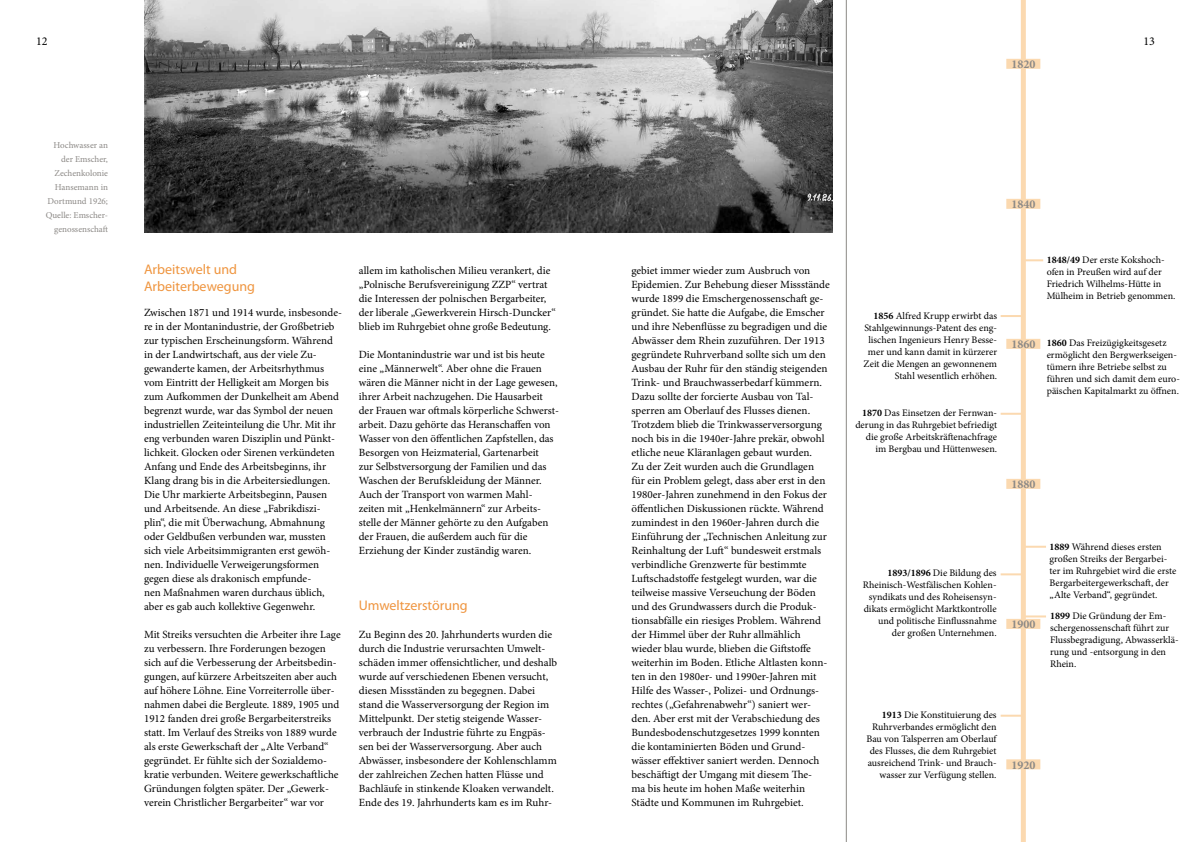
<style>
.page{position:relative;width:1191px;height:842px;background:#fff}
.page>*{position:absolute;margin:0;border:0;box-sizing:border-box;transform-origin:0 0}
.t1{font:14px/16.8px "Myriad Pro";color:#ef953f}
.t2{font:700 12px "Minion Pro";color:#8c8986}
.t3{font:12px "Minion Pro";color:#000}
.t4{font:11px/14px "Minion Pro";color:#000}
.t5{font:10px/12px "Minion Pro";color:#000}
.t6{font:9px/14px "Minion Pro";color:#8c8986;text-align:right}
.s1{font-weight:700}
</style>
<div class="page">
<img style="left:144px;top:0;width:688px;height:232px">
<hr style="left:845px;top:0;width:1px;height:842px;background:#8c8986">
<div style="left:1020px;top:0;width:5px;height:842px;background:#fbd9b0"></div>
<div style="left:1006px;top:759px;width:34px;height:10px;background:#fbd9b0"></div>
<div style="left:1006px;top:619px;width:34px;height:10px;background:#fbd9b0"></div>
<div style="left:1006px;top:479px;width:34px;height:10px;background:#fbd9b0"></div>
<div style="left:1006px;top:339px;width:34px;height:10px;background:#fbd9b0"></div>
<div style="left:1006px;top:199px;width:34px;height:10px;background:#fbd9b0"></div>
<div style="left:1006px;top:59px;width:34px;height:10px;background:#fbd9b0"></div>
<hr style="left:1023px;top:259px;width:20px;height:2px;background:#fbd9b0">
<hr style="left:1000px;top:315px;width:23px;height:2px;background:#fbd9b0">
<hr style="left:1000px;top:413px;width:23px;height:2px;background:#fbd9b0">
<hr style="left:1023px;top:546px;width:23px;height:2px;background:#fbd9b0">
<hr style="left:1023px;top:615px;width:23px;height:2px;background:#fbd9b0">
<hr style="left:1000px;top:573px;width:23px;height:2px;background:#fbd9b0">
<hr style="left:1000px;top:715px;width:23px;height:2px;background:#fbd9b0">
<p class="t3" style="left:36px;top:33px;width:13px">12</p>
<p class="t3" style="left:1143px;top:33px;width:13px">13</p>
<p class="t6" style="left:46px;top:138px;width:64px">Hochwasser an der Emscher,<br>Zechenkolonie<br>Hansemann in<br>Dortmund 1926;<br>Quelle: Emscher&shy;genossenschaft</p>
<p class="t1" style="left:144px;top:261px;width:112px">Arbeitswelt und<br>Arbeiterbewegung</p>
<p class="t4" style="left:144px;top:306px;width:199px">Zwischen 1871 und 1914 wurde, insbesonde&shy;re in der Montanindustrie, der Großbetrieb zur typischen Erscheinungsform. Während in der Landwirtschaft, aus der viele Zu&shy;gewanderte kamen, der Arbeitsrhythmus vom Eintritt der Helligkeit am Morgen bis zum Aufkommen der Dunkelheit am Abend begrenzt wurde, war das Symbol der neuen industriellen Zeiteinteilung die Uhr. Mit ihr eng verbunden waren Disziplin und Pünkt&shy;lichkeit. Glocken oder Sirenen verkündeten Anfang und Ende des Arbeitsbeginns, ihr Klang drang bis in die Arbeitersiedlungen.<br>Die Uhr markierte Arbeitsbeginn, Pausen und Arbeitsende. An diese „Fabrikdiszi&shy;plin“, die mit Überwachung, Abmahnung oder Geldbußen verbunden war, mussten sich viele Arbeitsimmigranten erst gewöh&shy;nen. Individuelle Verweigerungsformen gegen diese als drakonisch empfunde-<br>nen Maßnahmen waren durchaus üblich, aber es gab auch kollektive Gegenwehr.</p>
<p class="t4" style="left:144px;top:628px;width:198px">Mit Streiks versuchten die Arbeiter ihre Lage zu verbessern. Ihre Forderungen bezogen sich auf die Verbesserung der Arbeitsbedin&shy;gungen, auf kürzere Arbeitszeiten aber auch auf höhere Löhne. Eine Vorreiterrolle über&shy;nahmen dabei die Bergleute. 1889, 1905 und 1912 fanden drei große Bergarbeiterstreiks statt. Im Verlauf des Streiks von 1889 wurde als erste Gewerkschaft der „Alte Verband“ gegründet. Er fühlte sich der Sozialdemo&shy;kratie verbunden. Weitere gewerkschaftliche Gründungen folgten später. Der „Gewerk&shy;verein Christlicher Bergarbeiter“ war vor</p>
<p class="t4" style="left:359px;top:264px;width:198px">allem im katholischen Milieu verankert, die „Polnische Berufsvereinigung ZZP“ vertrat die Interessen der polnischen Bergarbeiter, der liberale „Gewerkverein Hirsch-Duncker“ blieb im Ruhrgebiet ohne große Bedeutung.</p>
<p class="t4" style="left:359px;top:348px;width:202px">Die Montanindustrie war und ist bis heute eine „Männerwelt“. Aber ohne die Frauen wären die Männer nicht in der Lage gewesen, ihrer Arbeit nachzugehen. Die Hausarbeit der Frauen war oftmals körperliche Schwerst&shy;arbeit. Dazu gehörte das Heranschaffen von Wasser von den öffentlichen Zapfstellen, das Besorgen von Heizmaterial, Gartenarbeit<br>zur Selbstversorgung der Familien und das Waschen der Berufskleidung der Männer.<br>Auch der Transport von warmen Mahl&shy;zeiten mit „Henkelmännern“ zur Arbeits&shy;stelle der Männer gehörte zu den Aufgaben der Frauen, die außerdem auch für die Erziehung der Kinder zuständig waren.</p>
<p class="t1" style="left:359px;top:597px;width:110px">Umweltzerstörung</p>
<p class="t4" style="left:359px;top:628px;width:200px">Zu Beginn des 20. Jahrhunderts wurden die durch die Industrie verursachten Umwelt&shy;schäden immer offensichtlicher, und deshalb wurde auf verschiedenen Ebenen versucht, diesen Missständen zu begegnen. Dabei stand die Wasserversorgung der Region im Mittelpunkt. Der stetig steigende Wasser&shy;verbrauch der Industrie führte zu Engpäs&shy;sen bei der Wasserversorgung. Aber auch Abwässer, insbesondere der Kohlenschlamm der zahlreichen Zechen hatten Flüsse und Bachläufe in stinkende Kloaken verwandelt.<br>Ende des 19. Jahrhunderts kam es im Ruhr-</p>
<p class="t2" style="left:1011px;top:56px;width:26px">1820</p>
<p class="t4" style="left:631px;top:264px;width:200px">gebiet immer wieder zum Ausbruch von Epidemien. Zur Behebung dieser Missstände wurde 1899 die Emschergenossenschaft ge&shy;gründet. Sie hatte die Aufgabe, die Emscher und ihre Nebenflüsse zu begradigen und die Abwässer dem Rhein zuzuführen. Der 1913 gegründete Ruhrverband sollte sich um den Ausbau der Ruhr für den ständig steigenden Trink- und Brauchwasserbedarf kümmern.<br>Dazu sollte der forcierte Ausbau von Tal&shy;sperren am Oberlauf des Flusses dienen.<br>Trotzdem blieb die Trinkwasserversorgung noch bis in die 1940er-Jahre prekär, obwohl etliche neue Kläranlagen gebaut wurden.<br>Zu der Zeit wurden auch die Grundlagen für ein Problem gelegt, dass aber erst in den 1980er-Jahren zunehmend in den Fokus der öffentlichen Diskussionen rückte. Während zumindest in den 1960er-Jahren durch die Einführung der „Technischen Anleitung zur Reinhaltung der Luft“ bundesweit erstmals verbindliche Grenzwerte für bestimmte Luftschadstoffe festgelegt wurden, war die teilweise massive Verseuchung der Böden und des Grundwassers durch die Produk&shy;tionsabfälle ein riesiges Problem. Während der Himmel über der Ruhr allmählich wieder blau wurde, blieben die Giftstoffe weiterhin im Boden. Etliche Altlasten konn&shy;ten in den 1980er- und 1990er-Jahren mit Hilfe des Wasser-, Polizei- und Ordnungs&shy;rechtes („Gefahrenabwehr“) saniert wer&shy;den. Aber erst mit der Verabschiedung des Bundesbodenschutzgesetzes 1999 konnten die kontaminierten Böden und Grund&shy;wässer effektiver saniert werden. Dennoch beschäftigt der Umgang mit diesem The-<br>ma bis heute im hohen Maße weiterhin Städte und Kommunen im Ruhrgebiet.</p>
<p class="t2" style="left:1011px;top:196px;width:26px">1840</p>
<p class="t5" style="left:863px;top:310px;width:135px;text-align:right"><span class="s1">1856</span> Alfred Krupp erwirbt das<br>Stahlgewinnungs-Patent des eng&shy;lischen Ingenieurs Henry Besse&shy;mer und kann damit in kürzerer<br>Zeit die Mengen an gewonnenem<br>Stahl wesentlich erhöhen.</p>
<p class="t5" style="left:855px;top:407px;width:143px;text-align:right"><span class="s1">1870</span> Das Einsetzen der Fernwan&shy;derung in das Ruhrgebiet befriedigt die große Arbeitskräftenachfrage im Bergbau und Hüttenwesen.</p>
<p class="t5" style="left:1046px;top:254px;width:130px"><span class="s1">1848/49</span> Der erste Kokshoch&shy;ofen in Preußen wird auf der<br>Friedrich Wilhelms-Hütte in<br>Mülheim in Betrieb genommen.</p>
<p class="t2" style="left:1011px;top:336px;width:26px">1860</p>
<p class="t5" style="left:1046px;top:337px;width:135px"><span class="s1">1860</span> Das Freizügigkeitsgesetz ermöglicht den Bergwerkseigen&shy;tümern ihre Betriebe selbst zu führen und sich damit dem euro&shy;päischen Kapitalmarkt zu öffnen.</p>
<p class="t2" style="left:1011px;top:476px;width:26px">1880</p>
<p class="t5" style="left:863px;top:567px;width:135px;text-align:right"><span class="s1">1893/1896</span> Die Bildung des<br>Rheinisch-Westfälischen Kohlen&shy;syndikats und des Roheisensyn&shy;dikats ermöglicht Marktkontrolle und politische Einflussnahme der großen Unternehmen.</p>
<p class="t2" style="left:1011px;top:616px;width:26px">1900</p>
<p class="t5" style="left:1049px;top:541px;width:128px"><span class="s1">1889</span> Während dieses ersten großen Streiks der Bergarbei&shy;ter im Ruhrgebiet wird die erste<br>Bergarbeitergewerkschaft, der „Alte Verband“, gegründet.</p>
<p class="t5" style="left:1050px;top:610px;width:130px"><span class="s1">1899</span> Die Gründung der Em&shy;schergenossenschaft führt zur<br>Flussbegradigung, Abwasserklä&shy;rung und -entsorgung in den<br>Rhein.</p>
<p class="t5" style="left:866px;top:708px;width:132px;text-align:right"><span class="s1">1913</span> Die Konstituierung des<br>Ruhrverbandes ermöglicht den<br>Bau von Talsperren am Oberlauf des Flusses, die dem Ruhrgebiet ausreichend Trink- und Brauch&shy;wasser zur Verfügung stellen.</p>
<p class="t2" style="left:1011px;top:756px;width:26px">1920</p>
</div>
